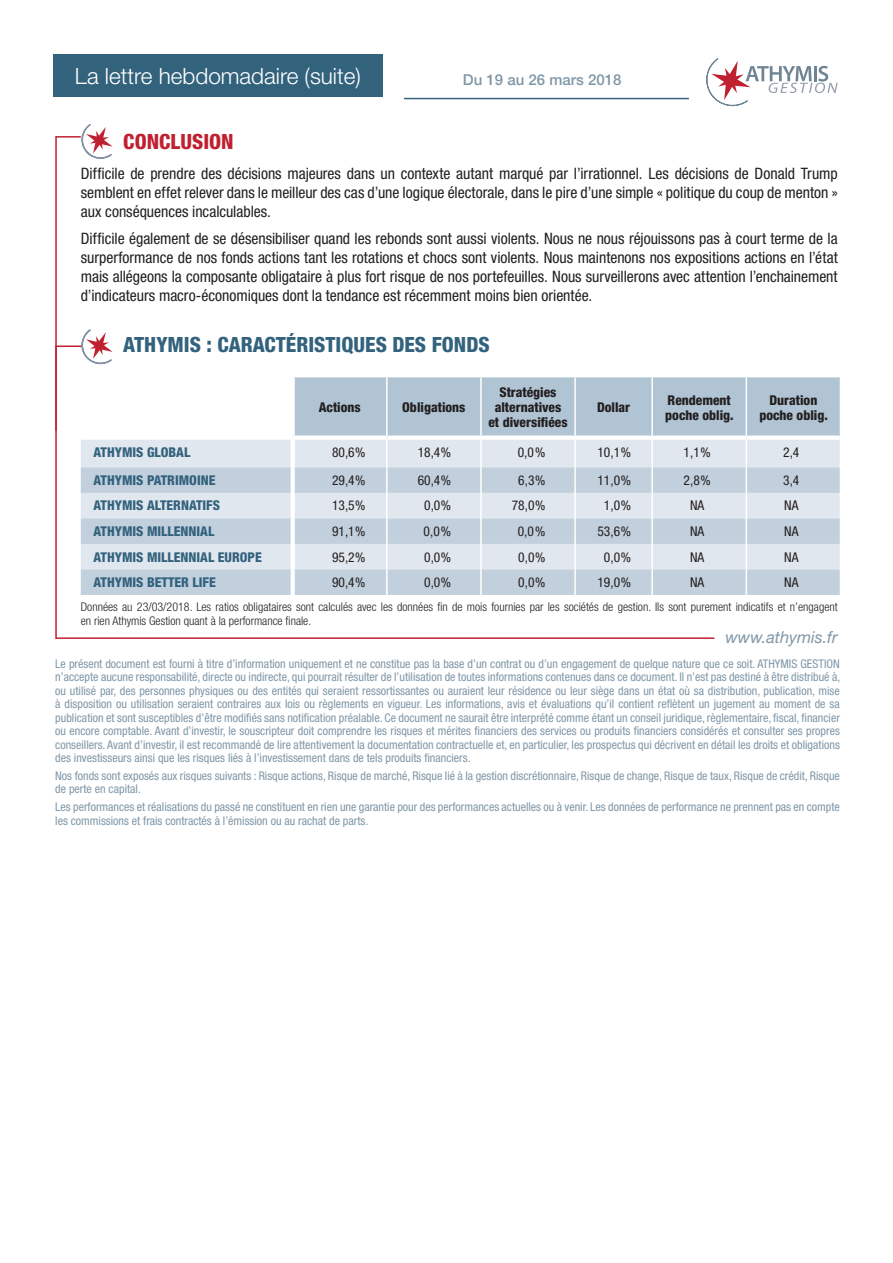
<style>
.page{position:relative;width:893px;height:1263px;background:#fff}
.page>*{position:absolute;margin:0;border:0;box-sizing:border-box;transform-origin:0 0}
.t1{font:300 22.5px "Helvetica Neue LT Std";color:#fff}
.titre_gras_bleu{font:800 condensed 21px "Helvetica Neue LT Std";color:#33627d}
.titre_gras_rouge{font:800 condensed 21px "Helvetica Neue LT Std";color:#c02131}
.site__web_athymis{font:italic 16.5px "Helvetica Neue LT Std";color:#8097a8}
.paragraphe{font:condensed 15.75px/18.9px "Helvetica Neue LT Std";color:#231f20;text-align:justify}
._2-date{font:500 15px "Helvetica Neue LT Std";color:#8097a8}
._2-interieur_tableau{font:condensed 13.5px "Helvetica Neue LT Std";color:#231f20}
.texte_bleu_tableau{font:800 condensed 13.5px "Helvetica Neue LT Std";color:#33627d}
.texte_gras_tableau{font:800 condensed 13.5px/15px "Helvetica Neue LT Std";color:#231f20}
.disclaimer{font:condensed 12px/13.5px "Helvetica Neue LT Std";color:#8097a8}
.bandeau_donnèes{font:300 condensed 12px/13.5px "Helvetica Neue LT Std";color:#231f20}
</style>
<div class="page">
<div style="left:53px;top:54px;width:330px;height:43px;background:#33627d"></div>
<hr style="left:404px;top:98px;width:285px;height:1px;background:#33627d">
<svg style="left:706px;top:58px;width:132px;height:49px"></svg>
<div style="left:748px;top:94px;width:90px;height:14px;background:#fff"></div>
<svg style="left:55px;top:432px;width:660px;height:207px"></svg>
<div style="left:81px;top:440px;width:210px;height:27px;background:#e1e7ee"></div>
<svg style="left:81px;top:467px;width:210px;height:128px;background:#ced9e3"></svg>
<div style="left:81px;top:435px;width:212px;height:5px;background:#fff"></div>
<hr style="left:291px;top:377px;width:4px;height:58px;background:#fff">
<hr style="left:291px;top:440px;width:4px;height:27px;background:#fff">
<hr style="left:291px;top:467px;width:4px;height:26px;background:#fff">
<hr style="left:291px;top:493px;width:4px;height:25px;background:#fff">
<hr style="left:291px;top:518px;width:4px;height:26px;background:#fff">
<hr style="left:291px;top:544px;width:4px;height:25px;background:#fff">
<hr style="left:291px;top:569px;width:4px;height:26px;background:#fff">
<svg style="left:293px;top:377px;width:547px;height:218px;background:#cad6e1"></svg>
<svg style="left:55px;top:124px;width:58px;height:308px"></svg>
<h1 class="t1" style="left:75px;top:62px;width:287px">La lettre hebdomadaire (suite)</h1>
<p class="_2-date" style="left:463px;top:71px;width:160px">Du 19 au 26 mars 2018</p>
<p class="titre_gras_rouge" style="left:123px;top:128px;width:112px">CONCLUSION</p>
<p class="paragraphe" style="left:81px;top:164px;width:758px">Difficile de prendre des décisions majeures dans un contexte autant marqué par l’irrationnel. Les décisions de Donald Trump semblent en effet relever dans le meilleur des cas d’une logique électorale, dans le pire d’une simple « politique du coup de menton » aux conséquences incalculables.</p>
<p class="paragraphe" style="left:81px;top:229px;width:758px">Difficile également de se désensibiliser quand les rebonds sont aussi violents. Nous ne nous réjouissons pas à court terme de la surperformance de nos fonds actions tant les rotations et chocs sont violents. Nous maintenons nos expositions actions en l’état mais allégeons la composante obligataire à plus fort risque de nos portefeuilles. Nous surveillerons avec attention l’enchainement d’indicateurs macro-économiques dont la tendance est récemment moins bien orientée.</p>
<p class="titre_gras_bleu" style="left:123px;top:331px;width:368px">ATHYMIS : CARACTÉRISTIQUES DES FONDS</p>
<p class="texte_gras_tableau" style="left:319px;top:400px;width:44px">Actions</p>
<p class="texte_gras_tableau" style="left:402px;top:400px;width:65px">Obligations</p>
<p class="texte_gras_tableau" style="left:499px;top:385px;width:59px">Stratégies</p>
<p class="texte_gras_tableau" style="left:495px;top:400px;width:68px">alternatives</p>
<p class="texte_gras_tableau" style="left:488px;top:415px;width:81px">et diversifiées</p>
<p class="texte_gras_tableau" style="left:597px;top:400px;width:35px">Dollar</p>
<p class="texte_gras_tableau" style="left:665px;top:392px;width:70px">Rendement poche oblig.</p>
<p class="texte_gras_tableau" style="left:759px;top:392px;width:70px;text-align:center">Duration poche oblig.</p>
<p class="texte_bleu_tableau" style="left:94px;top:444px;width:98px">ATHYMIS GLOBAL</p>
<p class="_2-interieur_tableau" style="left:332px;top:445px;width:35px">80,6%</p>
<p class="_2-interieur_tableau" style="left:418px;top:445px;width:35px">18,4%</p>
<p class="_2-interieur_tableau" style="left:518px;top:445px;width:29px">0,0 %</p>
<p class="_2-interieur_tableau" style="left:597px;top:445px;width:35px">10,1%</p>
<p class="_2-interieur_tableau" style="left:684px;top:445px;width:29px">1,1%</p>
<p class="_2-interieur_tableau" style="left:783px;top:445px;width:18px">2,4</p>
<p class="texte_bleu_tableau" style="left:94px;top:472px;width:123px">ATHYMIS PATRIMOINE</p>
<p class="_2-interieur_tableau" style="left:332px;top:472px;width:35px">29,4%</p>
<p class="_2-interieur_tableau" style="left:418px;top:472px;width:35px">60,4%</p>
<p class="_2-interieur_tableau" style="left:518px;top:472px;width:29px">6,3%</p>
<p class="_2-interieur_tableau" style="left:597px;top:472px;width:35px">11,0%</p>
<p class="_2-interieur_tableau" style="left:684px;top:472px;width:29px">2,8%</p>
<p class="_2-interieur_tableau" style="left:783px;top:472px;width:18px">3,4</p>
<p class="texte_bleu_tableau" style="left:94px;top:497px;width:128px">ATHYMIS ALTERNATIFS</p>
<p class="_2-interieur_tableau" style="left:332px;top:498px;width:35px">13,5%</p>
<p class="_2-interieur_tableau" style="left:424px;top:498px;width:29px">0,0%</p>
<p class="_2-interieur_tableau" style="left:512px;top:498px;width:35px">78,0%</p>
<p class="_2-interieur_tableau" style="left:604px;top:498px;width:29px">1,0%</p>
<p class="_2-interieur_tableau" style="left:690px;top:498px;width:16px">NA</p>
<p class="_2-interieur_tableau" style="left:784px;top:498px;width:16px">NA</p>
<p class="texte_bleu_tableau" style="left:94px;top:523px;width:122px">ATHYMIS MILLENNIAL</p>
<p class="_2-interieur_tableau" style="left:332px;top:523px;width:35px">91,1%</p>
<p class="_2-interieur_tableau" style="left:424px;top:523px;width:29px">0,0 %</p>
<p class="_2-interieur_tableau" style="left:518px;top:523px;width:29px">0,0 %</p>
<p class="_2-interieur_tableau" style="left:597px;top:523px;width:35px">53,6%</p>
<p class="_2-interieur_tableau" style="left:690px;top:523px;width:16px">NA</p>
<p class="_2-interieur_tableau" style="left:784px;top:523px;width:16px">NA</p>
<p class="texte_bleu_tableau" style="left:94px;top:548px;width:170px">ATHYMIS MILLENNIAL EUROPE</p>
<p class="_2-interieur_tableau" style="left:332px;top:549px;width:35px">95,2%</p>
<p class="_2-interieur_tableau" style="left:424px;top:549px;width:29px">0,0%</p>
<p class="_2-interieur_tableau" style="left:518px;top:549px;width:29px">0,0%</p>
<p class="_2-interieur_tableau" style="left:604px;top:549px;width:29px">0,0%</p>
<p class="_2-interieur_tableau" style="left:690px;top:549px;width:16px">NA</p>
<p class="_2-interieur_tableau" style="left:784px;top:549px;width:16px">NA</p>
<p class="texte_bleu_tableau" style="left:94px;top:574px;width:124px">ATHYMIS BETTER LIFE</p>
<p class="_2-interieur_tableau" style="left:332px;top:574px;width:35px">90,4%</p>
<p class="_2-interieur_tableau" style="left:424px;top:574px;width:29px">0,0%</p>
<p class="_2-interieur_tableau" style="left:518px;top:574px;width:29px">0,0%</p>
<p class="_2-interieur_tableau" style="left:597px;top:574px;width:35px">19,0%</p>
<p class="_2-interieur_tableau" style="left:690px;top:574px;width:16px">NA</p>
<p class="_2-interieur_tableau" style="left:784px;top:574px;width:16px">NA</p>
<p class="bandeau_donnèes" style="left:81px;top:600px;width:758px">Données au 23/03/2018. Les ratios obligataires sont calculés avec les données fin de mois fournies par les sociétés de gestion. Ils sont purement indicatifs et n’engagent en rien Athymis Gestion quant à la performance finale.</p>
<p class="site__web_athymis" style="left:725px;top:627px;width:114px">www.athymis.fr</p>
<p class="disclaimer" style="left:55px;top:657px;width:786px;text-align:justify">Le présent document est fourni à titre d’information uniquement et ne constitue pas la base d’un contrat ou d’un engagement de quelque nature que ce soit. ATHYMIS GESTION n’accepte aucune responsabilité, directe ou indirecte, qui pourrait résulter de l’utilisation de toutes informations contenues dans ce document. Il n’est pas destiné à être distribué à, ou utilisé par, des personnes physiques ou des entités qui seraient ressortissantes ou auraient leur résidence ou leur siège dans un état où sa distribution, publication, mise à disposition ou utilisation seraient contraires aux lois ou règlements en vigueur. Les informations, avis et évaluations qu’il contient reflètent un jugement au moment de sa publication et sont susceptibles d’être modifiés sans notification préalable. Ce document ne saurait être interprété comme étant un conseil juridique, règlementaire, fiscal, financier ou encore comptable. Avant d’investir, le souscripteur doit comprendre les risques et mérites financiers des services ou produits financiers considérés et consulter ses propres conseillers. Avant d’investir, il est recommandé de lire attentivement la documentation contractuelle et, en particulier, les prospectus qui décrivent en détail les droits et obligations des investisseurs ainsi que les risques liés à l’investissement dans de tels produits financiers.</p>
<p class="disclaimer" style="left:55px;top:769px;width:786px">Nos fonds sont exposés aux risques suivants : Risque actions, Risque de marché, Risque lié à la gestion discrétionnaire, Risque de change, Risque de taux, Risque de crédit, Risque de perte en capital.</p>
<p class="disclaimer" style="left:55px;top:800px;width:786px">Les performances et réalisations du passé ne constituent en rien une garantie pour des performances actuelles ou à venir. Les données de performance ne prennent pas en compte les commissions et frais contractés à l’émission ou au rachat de parts.</p>
</div>
